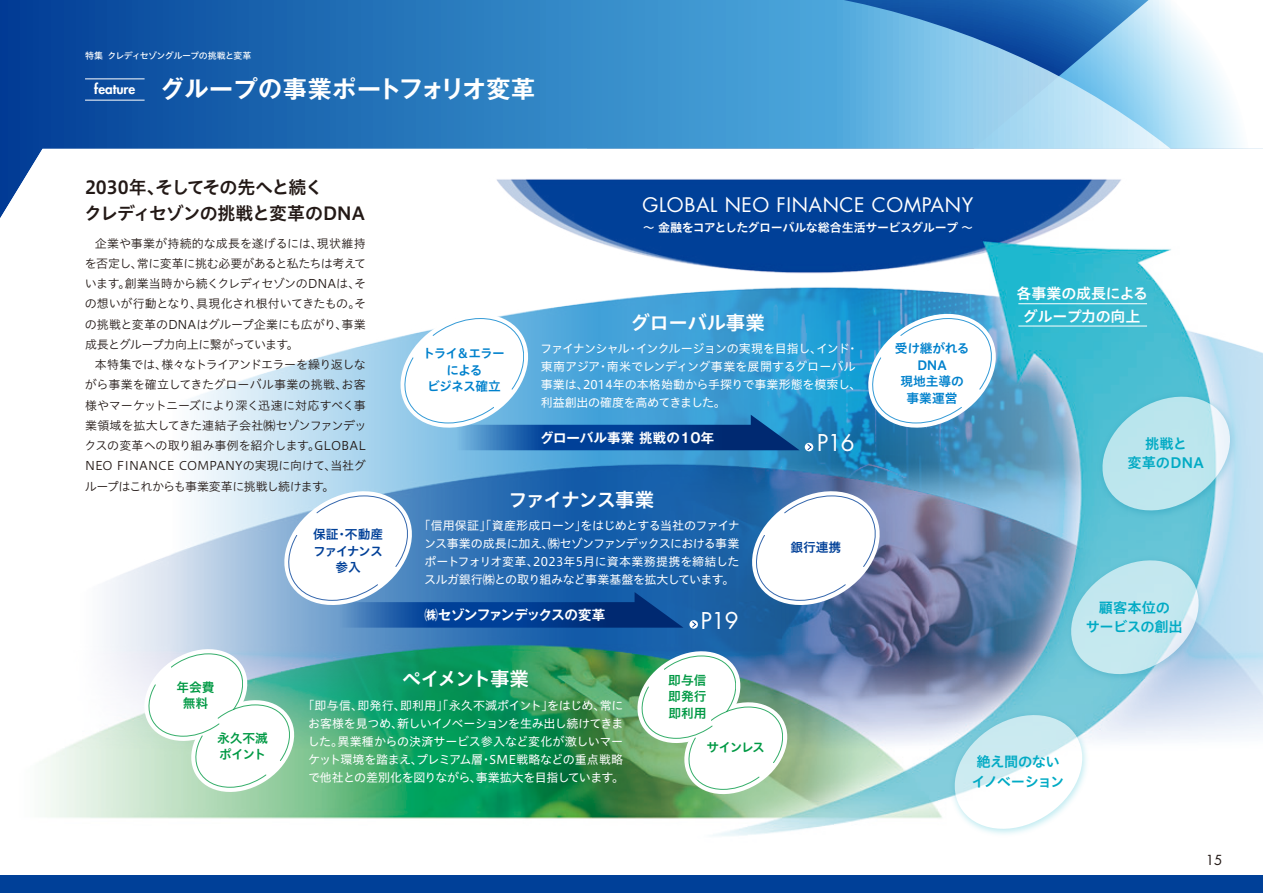
<style>
.page{position:relative;width:1263px;height:893px;background:#fff}
.page>*{position:absolute;margin:0;border:0;box-sizing:border-box;transform-origin:0 0}
.t1{font:700 24px "Gothic MB101 Pro De";letter-spacing:.02em;color:#fff}
.t2{font:22.5px "Futura Std";letter-spacing:-.03em;color:#fff}
.t3{font:19.5px "Futura Std";letter-spacing:.03em;color:#fff}
.t4{font:19.5px "Hiragino UD Sans Std W6";letter-spacing:-.09em;color:#fff}
.t5{font:19.5px "Hiragino UD Sans Std W6";letter-spacing:-.085em;color:#fff}
.t6{font:19.5px "Hiragino UD Sans Std W6";letter-spacing:-.025em;color:#fff}
.t7{font:18px/25.5px "Hiragino UD Sans Std W6";letter-spacing:-.055em;color:#231916}
.t8{font:15px/22.5px "Hiragino UD Sans Std W6";letter-spacing:-.015em;color:#fff;text-align:center}
.t9{font:14.25px/19.5px "Hiragino UD Sans Std W6";letter-spacing:-.04em;color:#00aac4;text-align:center}
.t10{font:14.25px/19.5px "Hiragino UD Sans Std W6";letter-spacing:-.02em;color:#00aac4;text-align:center}
.t11{font:14.25px/19.5px "Hiragino UD Sans Std W6";color:#00aac4;text-align:center}
.t12{font:700 13.5px "Gothic MB101 Pro De";letter-spacing:-.045em;color:#fff}
.t13{font:700 13.5px "Gothic MB101 Pro De";color:#fff}
.t14{font:13.5px "Futura Std";color:#231916}
.t15{font:12.75px/16.5px "Hiragino UD Sans Std W6";color:#094;text-align:center}
.t16{font:12.75px/16.5px "Hiragino UD Sans Std W6";letter-spacing:-.005em;color:#0081cc;text-align:center}
.t17{font:12.75px/16.5px "Hiragino UD Sans Std W6";letter-spacing:-.07em;color:#0081cc;text-align:center}
.t18{font:12.75px/16.5px "Hiragino UD Sans Std W6";letter-spacing:-.075em;color:#004098;text-align:center}
.t19{font:12.75px/16.5px "Hiragino UD Sans Std W6";letter-spacing:-.03em;color:#094}
.t20{font:12.75px "Hiragino UD Sans Std W6";color:#004098}
.t21{font:12px/18px "Hiragino UD Sans Std W4";letter-spacing:-.025em;color:#fff;text-align:center}
.t22{font:12px/20.2px "Hiragino UD Sans Std W3";letter-spacing:-.03em;color:#231916;text-align:justify}
.t23{font:12px "Hiragino UD Sans Std W6";letter-spacing:-.03em;color:#fff}
.t24{font:9px "Hiragino UD Sans Std W5";letter-spacing:-.06em;color:#fff}
</style>
<div class="page">
<img style="left:0;top:0;width:1263px;height:876px">
<hr style="left:1018px;top:303px;width:129px;height:1px;background:#fff">
<hr style="left:1018px;top:326px;width:129px;height:1px;background:#fff">
<img style="left:947px;top:707px;width:146px;height:132px">
<svg style="left:947px;top:708px;width:144px;height:128px"></svg>
<img style="left:1063px;top:552px;width:146px;height:132px">
<svg style="left:1063px;top:553px;width:144px;height:128px;background:#a9dae7"></svg>
<img style="left:1095px;top:389px;width:145px;height:132px">
<svg style="left:1095px;top:389px;width:144px;height:129px;background:#a0dae6"></svg>
<svg style="left:276px;top:484px;width:407px;height:144px"></svg>
<svg style="left:392px;top:306px;width:408px;height:144px"></svg>
<svg style="left:859px;top:306px;width:145px;height:129px"></svg>
<svg style="left:743px;top:484px;width:145px;height:128px"></svg>
<svg style="left:137px;top:643px;width:164px;height:155px"></svg>
<svg style="left:630px;top:645px;width:164px;height:155px"></svg>
<svg style="left:805px;top:443px;width:8px;height:8px"></svg>
<svg style="left:807px;top:444px;width:4px;height:6px"></svg>
<svg style="left:689px;top:620px;width:9px;height:9px"></svg>
<svg style="left:692px;top:621px;width:4px;height:7px"></svg>
<div style="left:0;top:876px;width:1263px;height:17px;background:#004098"></div>
<hr style="left:85px;top:100px;width:60px;height:1px;background:#fff">
<hr style="left:85px;top:79px;width:60px;height:1px;background:#fff">
<p class="t24" style="left:85px;top:49px;width:168px">特集 クレディセゾングループの挑戦と変革</p>
<h1 class="t1" style="left:94px;top:69px;width:442px"><sup>feature</sup> グループの事業ポートフォリオ変革</h1>
<h3 class="t7" style="left:84px;top:174px;width:282px">2030年、そしてその先へと続く<br>クレディセゾンの挑戦と変革のDNA</h3>
<p class="t22" style="left:85px;top:232px;width:283px;text-indent:10px">企業や事業が持続的な成長を遂げるには、現状維持を否定し、常に変革に挑む必要があると私たちは考えています。創業当時から続くクレディセゾンのDNAは、その想いが行動となり、具現化され根付いてきたもの。その挑戦と変革のDNAはグループ企業にも広がり、事業成長とグループ力向上に繋がっています。</p>
<p class="t22" style="left:84px;top:354px;width:284px;text-indent:10px">本特集では、様々なトライアンドエラーを繰り返しながら事業を確立してきたグローバル事業の挑戦、お客様やマーケットニーズにより深く迅速に対応すべく事業領域を拡大してきた連結子会社㈱セゾンファンデックスの変革への取り組み事例を紹介します。GLOBAL NEO FINANCE COMPANYの実現に向けて、当社グループはこれからも事業変革に挑戦し続けます。</p>
<p class="t18" style="left:313px;top:525px;width:72px">保証・不動産ファイナンス参入</p>
<h3 class="t3" style="left:642px;top:192px;width:332px">GLOBAL NEO FINANCE COMPANY</h3>
<p class="t23" style="left:643px;top:218px;width:332px">～ 金融をコアとしたグローバルな総合生活サービスグループ ～</p>
<h3 class="t6" style="left:631px;top:307px;width:136px">グローバル事業</h3>
<p class="t17" style="left:422px;top:345px;width:84px">トライ＆エラーによる<br>ビジネス確立</p>
<p class="t16" style="left:895px;top:339px;width:76px">受け継がれる<br>DNA<br>現地主導の事業運営</p>
<p class="t21" style="left:540px;top:338px;width:323px;text-align:left">ファイナンシャル・インクルージョンの実現を目指し、インド・東南アジア・南米でレンディング事業を展開するグローバル事業は、2014年の本格始動から手探りで事業形態を模索し、利益創出の確度を高めてきました。</p>
<p class="t13" style="left:540px;top:426px;width:176px">グローバル事業 挑戦の10年</p>
<h3 class="t4" style="left:508px;top:485px;width:147px">ファイナンス事業</h3>
<p class="t21" style="left:419px;top:516px;width:323px">「信用保証」「資産形成ローン」をはじめとする当社のファイナンス事業の成長に加え、㈱セゾンファンデックスにおける事業ポートフォリオ変革、2023年5月に資本業務提携を締結したスルガ銀行㈱との取り組みなど事業基盤を拡大しています。</p>
<p class="t12" style="left:425px;top:604px;width:182px">㈱セゾンファンデックスの変革</p>
<h2 class="t2" style="left:701px;top:606px;width:39px">P19</h2>
<h2 class="t2" style="left:817px;top:428px;width:39px">P16</h2>
<p class="t20" style="left:790px;top:537px;width:52px">銀行連携</p>
<p class="t8" style="left:1016px;top:282px;width:133px">各事業の成長によるグループ力の向上</p>
<p class="t11" style="left:1127px;top:433px;width:78px">挑戦と<br>変革のDNA</p>
<p class="t10" style="left:1086px;top:597px;width:99px">顧客本位の<br>サービスの創出</p>
<p class="t15" style="left:176px;top:678px;width:40px">年会費無料</p>
<p class="t19" style="left:217px;top:729px;width:52px">永久不滅ポイント</p>
<h3 class="t5" style="left:402px;top:664px;width:129px">ペイメント事業</h3>
<p class="t21" style="left:302px;top:695px;width:323px">「即与信、即発行、即利用」「永久不滅ポイント」をはじめ、常にお客様を見つめ、新しいイノベーションを生み出し続けてきました。異業種からの決済サービス参入など変化が激しいマーケット環境を踏まえ、プレミアム層・SME戦略などの重点戦略で他社との差別化を図りながら、事業拡大を目指しています。</p>
<p class="t15" style="left:668px;top:671px;width:40px;text-align:justify">即与信即発行即利用</p>
<p class="t15" style="left:706px;top:738px;width:60px">サインレス</p>
<p class="t9" style="left:971px;top:751px;width:95px">絶え間のないイノベーション</p>
<p class="t14" style="left:1206px;top:852px;width:18px">15</p>
</div>
